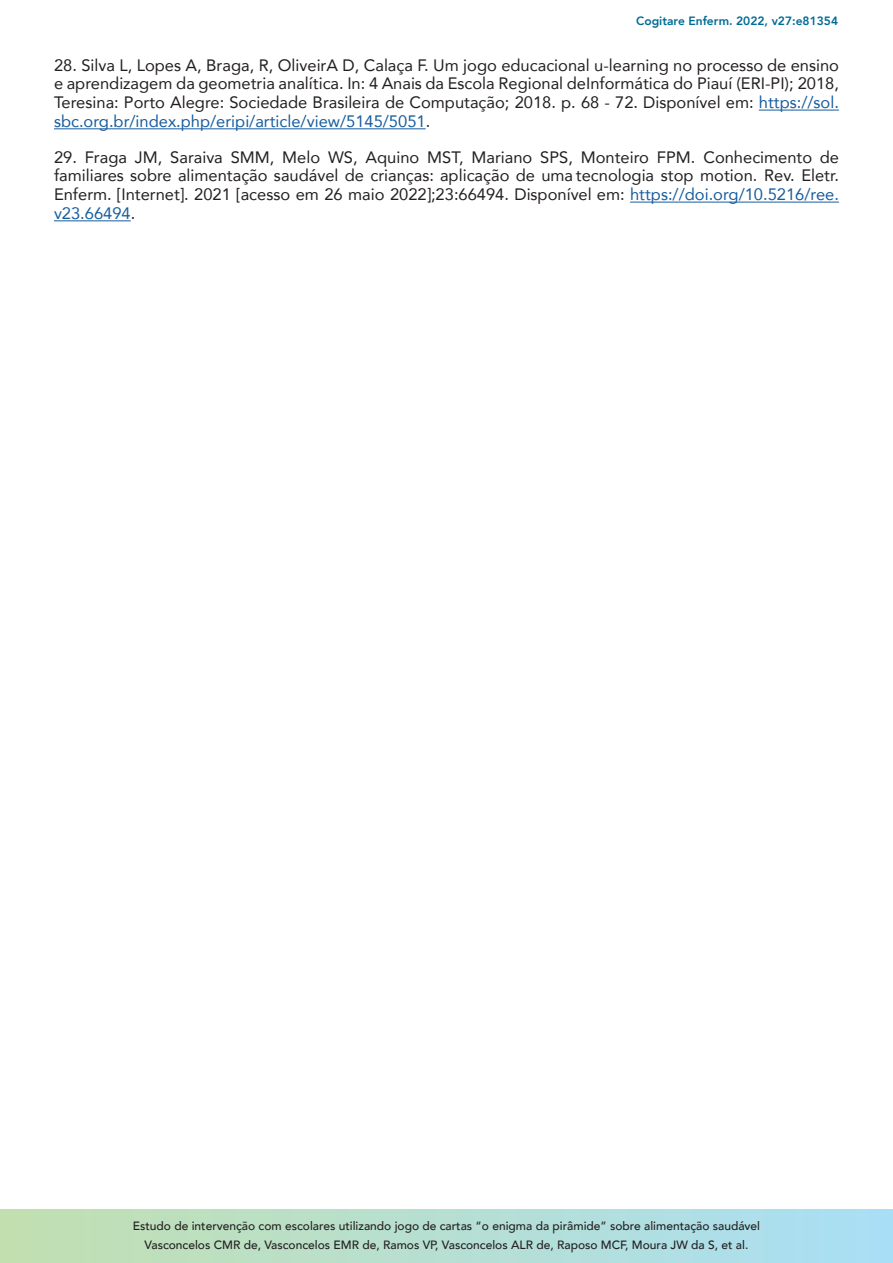
<style>
.page{position:relative;width:893px;height:1263px;background:#fff}
.page>*{position:absolute;margin:0;border:0;box-sizing:border-box;transform-origin:0 0}
.TEXTO{font:16.5px/18.8px "Avenir";color:#231f20;text-align:justify}
.t1{font:500 12px/18.6px "Avenir";color:#231f20;text-align:center}
.t2{font:800 12px "Avenir";color:#006c95}
.s1{color:#175d9e}
</style>
<div class="page">
<svg style="left:0;top:1209px;width:893px;height:54px;background:#b6dfd2"></svg>
<hr style="left:759px;top:110px;width:80px;height:1px;background:#175d9e">
<hr style="left:54px;top:128px;width:372px;height:1px;background:#175d9e">
<hr style="left:630px;top:202px;width:209px;height:1px;background:#175d9e">
<hr style="left:54px;top:220px;width:77px;height:1px;background:#175d9e">
<p class="t2" style="left:636px;top:10px;width:203px">Cogitare Enferm. 2022, v27:e81354</p>
<p class="TEXTO" style="left:54px;top:55px;width:786px">28. Silva L, Lopes A, Braga, R, OliveirA D, Calaça F. Um jogo educacional u-learning no processo de ensino e aprendizagem da geometria analítica. In: 4 Anais da Escola Regional de Informática do Piauí (ERI-PI); 2018, Teresina: Porto Alegre: Sociedade Brasileira de Computação; 2018. p. 68 - 72. Disponível em: <span class="s1">https://sol. sbc.org.br/index.php/eripi/article/view/5145/5051</span>.</p>
<p class="TEXTO" style="left:54px;top:147px;width:786px">29. Fraga JM, Saraiva SMM, Melo WS, Aquino MST, Mariano SPS, Monteiro FPM. Conhecimento de familiares sobre alimentação saudável de crianças: aplicação de uma tecnologia stop motion. Rev. Eletr.<br>Enferm. [Internet]. 2021 [acesso em 26 maio 2022];23:66494. Disponível em: <span class="s1">https://doi.org/10.5216/ree. v23.66494</span>.</p>
<p class="t1" style="left:133px;top:1216px;width:629px">Estudo de intervenção com escolares utilizando jogo de cartas “o enigma da pirâmide” sobre alimentação saudável<br>Vasconcelos CMR de, Vasconcelos EMR de, Ramos VP, Vasconcelos ALR de, Raposo MCF, Moura JW da S, et al.</p>
</div>
